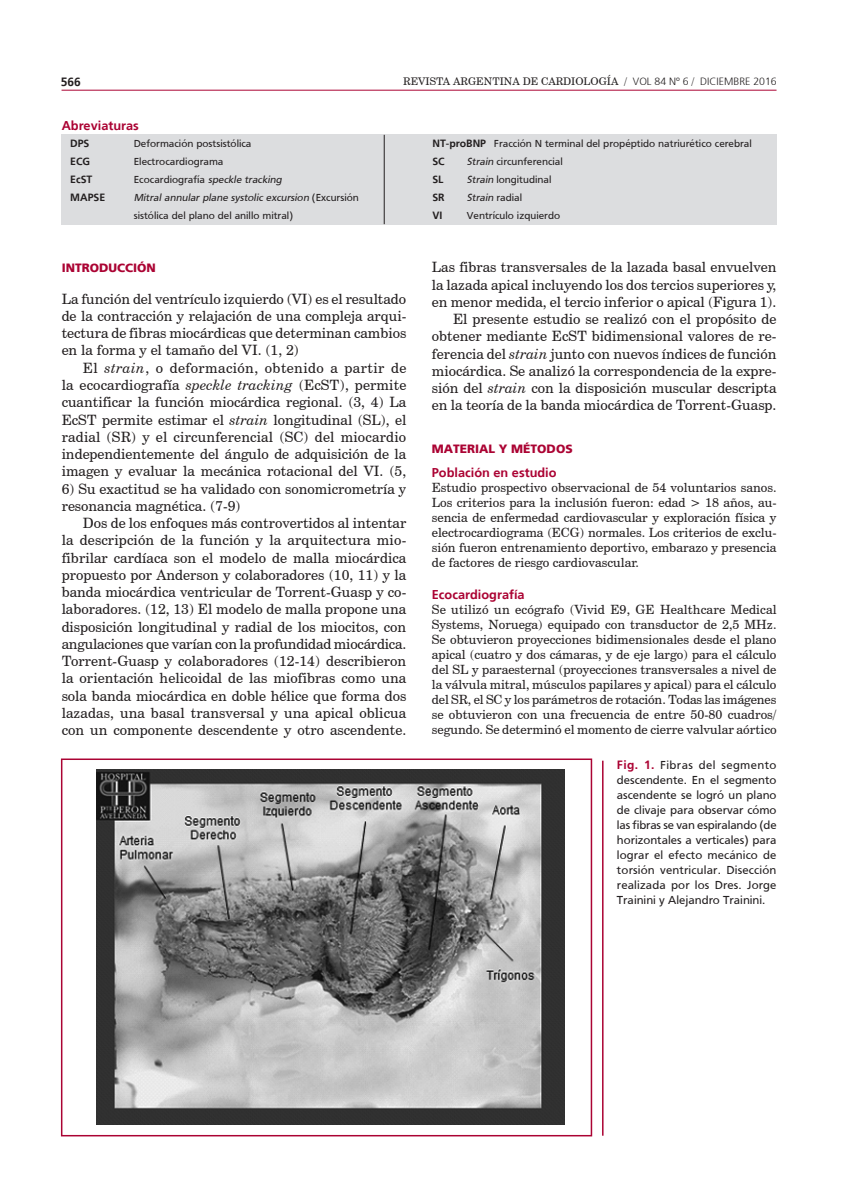
<style>
.page{position:relative;width:851px;height:1191px;background:#fff}
.page>*{position:absolute;margin:0;border:0;box-sizing:border-box;transform-origin:0 0}
.texto{font:14.25px/17.2px "Century Schoolbook BT";color:#231f20;text-align:justify}
.texto1{font:14.25px/17.2px "Century Schoolbook BT";color:#231f20;text-align:justify}
.texto3{font:12.75px/15px "Century Schoolbook BT";color:#231f20;text-align:justify}
.subtit2n{font:700 12.75px "Frutiger";color:#ab0333}
.epigrafe_horizontal{font:12px/15px "Frutiger";color:#231f20;text-align:justify}
.subtit{font:900 12px "Frutiger";color:#ab0333}
.t1{font:700 12px "Frutiger";color:#231f20}
.abreviat{font:10.5px "Frutiger";color:#231f20}
.abreviat-2{font:italic 10.5px "Frutiger";color:#231f20}
.texto-2{font:10.5px "Century Schoolbook BT";color:#231f20}
.abreviat-3{font:700 10.5px "Frutiger";color:#231f20}
.s1{font-family:"Frutiger";font-weight:300}
.s2{font-weight:700}
.s3{font-style:italic}
.s4{font-style:normal}
.s5{font-weight:700;color:#ab0333}
</style>
<div class="page">
<hr style="left:62px;top:90px;width:714px;height:1px;background:#ab0333">
<div style="left:61px;top:134px;width:715px;height:91px;background:#dcdddf"></div>
<hr style="left:384px;top:135px;width:1px;height:89px;background:#231f20">
<img style="left:96px;top:770px;width:468px;height:354px">
<div style="left:61px;top:758px;width:531px;height:378px;border:2px solid #ab0333"></div>
<hr style="left:602px;top:760px;width:1px;height:375px;background:#ab0333">
<p class="t1" style="left:61px;top:75px;width:22px">566</p>
<p class="texto-2" style="left:403px;top:75px;width:375px">REVISTA ARGENTINA DE CARDIOLOGÍA / <span class="s1">VOL 84 Nº 6</span> / <span class="s1">DICIEMBRE 2016</span></p>
<p class="subtit2n" style="left:62px;top:118px;width:79px">Abreviaturas</p>
<p class="abreviat-3" style="left:70px;top:138px;width:21px">DPS</p>
<p class="abreviat" style="left:134px;top:138px;width:119px">Deformación postsistólica</p>
<p class="abreviat" style="left:432px;top:138px;width:321px"><span class="s2">NT-proBNP</span> Fracción N terminal del propéptido natriurético cerebral</p>
<p class="abreviat-3" style="left:70px;top:155px;width:21px">ECG</p>
<p class="abreviat" style="left:134px;top:156px;width:91px">Electrocardiograma</p>
<p class="abreviat-3" style="left:432px;top:155px;width:14px">SC</p>
<p class="abreviat" style="left:467px;top:156px;width:97px"><span class="s3">Strain</span> circunferencial</p>
<p class="abreviat-3" style="left:70px;top:173px;width:24px">EcST</p>
<p class="abreviat" style="left:134px;top:173px;width:152px">Ecocardiografía <span class="s3">speckle tracking</span></p>
<p class="abreviat-3" style="left:432px;top:173px;width:13px">SL</p>
<p class="abreviat" style="left:467px;top:173px;width:86px"><span class="s3">Strain</span> longitudinal</p>
<p class="abreviat-3" style="left:70px;top:191px;width:37px">MAPSE</p>
<p class="abreviat-2" style="left:134px;top:191px;width:226px">Mitral annular plane systolic excursion <span class="s4">( E xc u rs i ó n</span></p>
<p class="abreviat-3" style="left:432px;top:191px;width:14px">SR</p>
<p class="abreviat-2" style="left:467px;top:191px;width:57px">Strain <span class="s4">radial</span></p>
<p class="abreviat" style="left:134px;top:209px;width:161px">sistólica del plano del anillo mitral)</p>
<p class="abreviat-3" style="left:432px;top:209px;width:11px">VI</p>
<p class="abreviat" style="left:467px;top:209px;width:95px">Ventrículo izquierdo</p>
<p class="subtit" style="left:62px;top:260px;width:96px">INTRODUCCIÓN</p>
<p class="texto1" style="left:62px;top:290px;width:346px">La función del ventrículo izquierdo (VI) es el resultado de la contracción y relajación de una compleja arqui&shy;tectura de fibras miocárdicas que determinan cambios en la forma y el tamaño del VI. (1, 2)</p>
<p class="texto" style="left:62px;top:359px;width:346px;text-indent:21px">El <span class="s3">strain</span>, o deformación, obtenido a partir de la ecocardiografía <span class="s3">speckle tracking</span> (EcST), permite cuantificar la función miocárdica regional. (3, 4) La EcST permite estimar el <span class="s3">strain</span> longitudinal (SL), el radial (SR) y el circunferencial (SC) del miocardio independientemente del ángulo de adquisición de la imagen y evaluar la mecánica rotacional del VI. (5,</p>
<p class="texto" style="left:62px;top:479px;width:346px">6) Su exactitud se ha validado con sonomicrometría y resonancia magnética. (7-9)</p>
<p class="texto" style="left:62px;top:514px;width:346px;text-indent:21px">Dos de los enfoques más controvertidos al intentar la descripción de la función y la arquitectura mio&shy;fibrilar cardíaca son el modelo de malla miocárdica propuesto por Anderson y colaboradores (10, 11) y la banda miocárdica ventricular de Torrent-Guasp y co&shy;laboradores. (12, 13) El modelo de malla propone una disposición longitudinal y radial de los miocitos, con angulaciones que varían con la profundidad miocárdica.<br>Torrent-Guasp y colaboradores (12-14) describieron la orientación helicoidal de las miofibras como una sola banda miocárdica en doble hélice que forma dos lazadas, una basal transversal y una apical oblicua con un componente descendente y otro ascendente.</p>
<p class="texto" style="left:432px;top:258px;width:346px">Las fibras transversales de la lazada basal envuelven la lazada apical incluyendo los dos tercios superiores y, en menor medida, el tercio inferior o apical (Figura 1).</p>
<p class="texto" style="left:432px;top:310px;width:346px;text-indent:21px">El presente estudio se realizó con el propósito de obtener mediante EcST bidimensional valores de re&shy;ferencia del <span class="s3">strain</span> junto con nuevos índices de función miocárdica. Se analizó la correspondencia de la expre&shy;sión del <span class="s3">strain</span> con la disposición muscular descripta en la teoría de la banda miocárdica de Torrent-Guasp.</p>
<p class="subtit" style="left:432px;top:442px;width:142px">MATERIAL Y MÉTODOS</p>
<p class="subtit2n" style="left:432px;top:465px;width:126px">Población en estudio</p>
<p class="texto3" style="left:432px;top:480px;width:346px">Estudio prospectivo observacional de 54 voluntarios sanos.<br>Los criterios para la inclusión fueron: edad &gt; 18 años, au&shy;sencia de enfermedad cardiovascular y exploración física y electrocardiograma (ECG) normales. Los criterios de exclu&shy;sión fueron entrenamiento deportivo, embarazo y presencia de factores de riesgo cardiovascular.</p>
<p class="subtit2n" style="left:432px;top:587px;width:94px">Ecocardiografía</p>
<p class="texto3" style="left:432px;top:602px;width:346px">Se utilizó un ecógrafo (Vivid E9, GE Healthcare Medical Systems, Noruega) equipado con transductor de 2,5 MHz.<br>Se obtuvieron proyecciones bidimensionales desde el plano apical (cuatro y dos cámaras, y de eje largo) para el cálculo del SL y paraesternal (proyecciones transversales a nivel de la válvula mitral, músculos papilares y apical) para el cálculo del SR, el SC y los parámetros de rotación. Todas las imágenes se obtuvieron con una frecuencia de entre 50-80 cuadros/ segundo. Se determinó el momento de cierre valvular aórtico</p>
<p class="epigrafe_horizontal" style="left:617px;top:757px;width:161px"><span class="s5">Fig. 1.</span> Fibras del segmento descendente. En el segmento ascendente se logró un plano de clivaje para observar cómo las fibras se van espiralando (de horizontales a verticales) para lograr el efecto mecánico de torsión ventricular. Disección realizada por los Dres. Jorge Trainini y Alejandro Trainini.</p>
</div>
